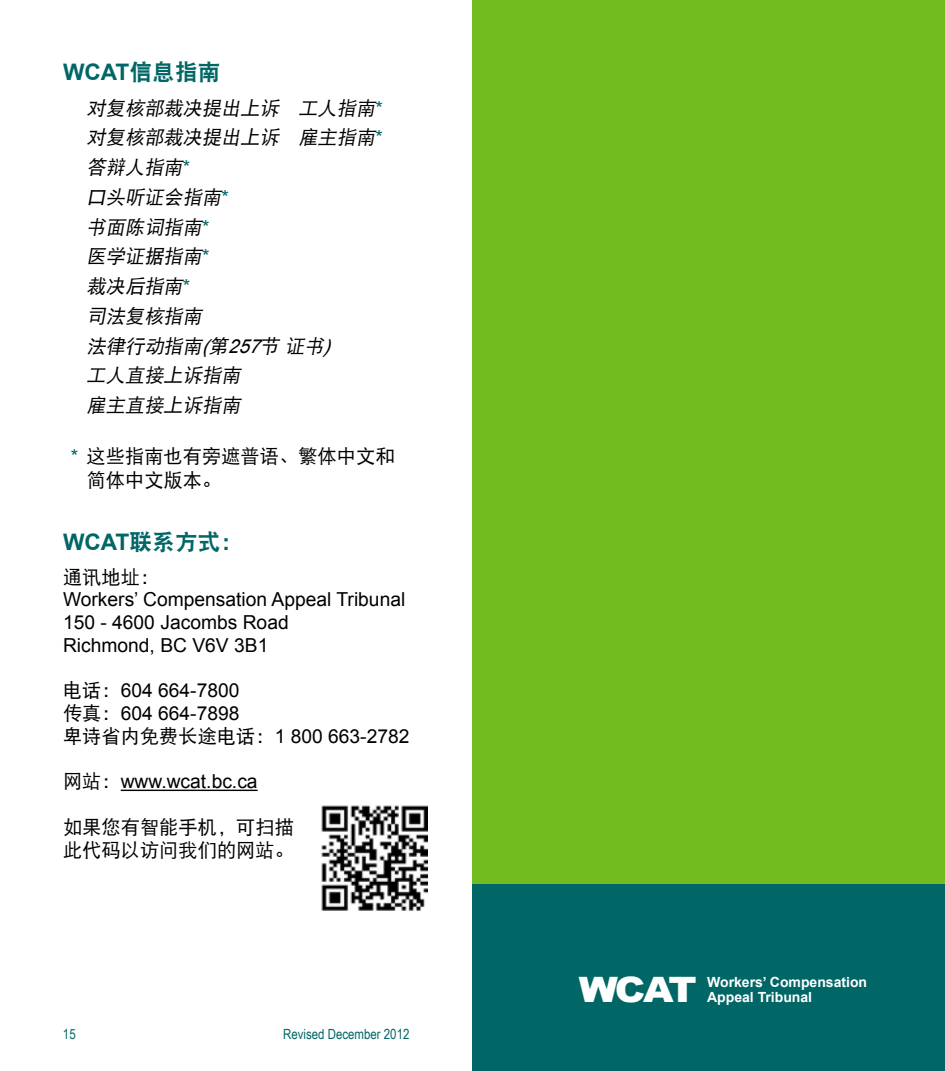
<style>
.page{position:relative;width:945px;height:1071px;background:#fff}
.page>*{position:absolute;margin:0;border:0;box-sizing:border-box;transform-origin:0 0}
.t1{font:900 35px "Arial";color:#fff;scale:1.12 1}
.t2{font:22.75px "DFP Hei W9";color:#066}
.t3{font:700 22.75px "Arial";color:#066}
.t4{font:19.25px/22.8px "Arial";color:#000}
.t5{font:italic 19.25px/29.8px "DFP Hei W5";color:#000}
.t6{font:19.25px/24.5px "DFP Hei W5";color:#000}
.t7{font:700 14px/15.8px "Arial";color:#fff}
.t8{font:14px "Arial Narrow";color:#066}
.s1{font-family:"DFP Hei W9";font-weight:400}
.s2{font-family:"Arial";font-style:normal;color:#066}
.s3{font-family:"Arial"}
.s4{font-family:"Arial";color:#066}
.s5{font-family:"Arial";font-weight:700}
.s6{font-family:"DFP Hei W5"}
</style>
<div class="page">
<hr style="left:121px;top:790px;width:137px;height:1px;background:#000">
<div style="left:472px;top:0;width:473px;height:900px;background:#72bc1f"></div>
<div style="left:472px;top:885px;width:473px;height:186px;background:#066"></div>
<img style="left:321px;top:805px;width:106px;height:106px">
<p class="t3" style="left:63px;top:56px;width:159px">WCAT<span class="s1">信息指南</span></p>
<p class="t5" style="left:87px;top:93px;width:298px">对复核部裁决提出上诉–工人指南<span class="s2">*</span>对复核部裁决提出上诉–雇主指南<span class="s2">*</span>答辩人指南<span class="s2">*<br></span>口头听证会指南<span class="s2">*<br></span>书面陈词指南<span class="s2">*<br></span>医学证据指南<span class="s2">*<br></span>裁决后指南<span class="s2">*<br></span>司法复核指南<br>法律行动指南<span class="s3">(</span>第<span class="s3">257</span>节 证书<span class="s3">)<br></span>工人直接上诉指南<br>雇主直接上诉指南</p>
<p class="t6" style="left:87px;top:444px;width:309px;text-indent:-16px"><span class="s4">*</span> 这些指南也有旁遮普语、繁体中文和简体中文版本。</p>
<p class="t2" style="left:63px;top:531px;width:182px"><span class="s5">WCAT</span>联系方式：</p>
<p class="t6" style="left:63px;top:564px;width:98px">通讯地址：</p>
<p class="t4" style="left:63px;top:588px;width:344px">Workers’ Compensation Appeal Tribunal<br>150 - 4600 Jacombs Road<br>Richmond, BC V6V 3B1</p>
<p class="t4" style="left:63px;top:679px;width:348px"><span class="s6">电话：</span>604 664-7800<br><span class="s6">传真：</span>604 664-7898<br><span class="s6">卑诗省内免费长途电话：</span>1 800 663-2782</p>
<p class="t4" style="left:63px;top:770px;width:196px"><span class="s6">网站：</span>www.wcat.bc.ca</p>
<p class="t6" style="left:63px;top:816px;width:233px;line-height:22.8px">如果您有智能手机，可扫描此代码以访问我们的网站。</p>
<p class="t8" style="left:63px;top:1024px;width:14px">15</p>
<p class="t8" style="left:283px;top:1024px;width:128px">Revised December 2012</p>
<h1 class="t1" style="left:579px;top:964px;width:107px">WCAT</h1>
<p class="t7" style="left:707px;top:974px;width:162px">Workers’ Compensation<br>Appeal Tribunal</p>
</div>
